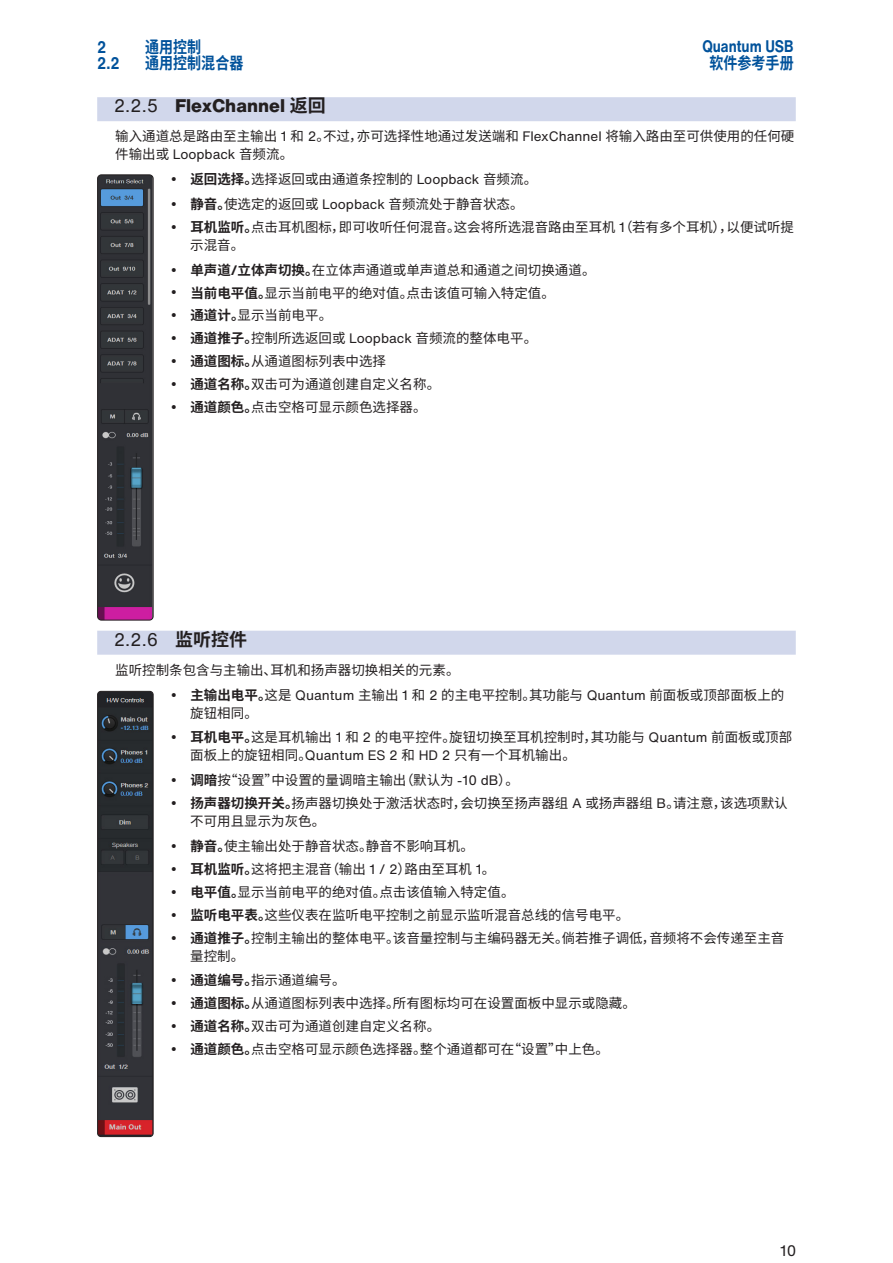
<style>
.page{position:relative;width:893px;height:1263px;background:#fff}
.page>*{position:absolute;margin:0;border:0;box-sizing:border-box;transform-origin:0 0}
.Subsection_Head{font:800 18px "Helvetica Now Text";color:#231f20}
.Subsection_Head-2{font:18px "Helvetica Now Text";color:#231f20}
.t1{font:700 16.5px "Source Han Sans CN";color:#01529b;scale:.85 1}
.t2{font:700 16.5px "Helvetica Now Text";color:#01529b;scale:.85 1}
.t3{font:15px "Helvetica Now Text";color:#231f20}
.NBody_L1{font:13.5px/18px "Source Han Sans CN";color:#231f20}
.s1{font-weight:400}
.s2{font-family:"Source Han Sans CN";font-weight:700}
.s3{font-family:"Helvetica Now Text"}
.s4{font-weight:700}
.s5{font-family:"Helvetica Now Text";font-weight:700}
</style>
<div class="page">
<div style="left:97px;top:97px;width:699px;height:24px;background:#d1d7eb"></div>
<div style="left:97px;top:631px;width:699px;height:24px;background:#d1d7eb"></div>
<img style="left:98px;top:176px;width:55px;height:444px">
<div style="left:97px;top:174px;width:57px;height:446px;border:1px solid #231f20;border-radius:4px"></div>
<img style="left:98px;top:691px;width:55px;height:444px">
<div style="left:97px;top:691px;width:57px;height:446px;border:1px solid #231f20;border-radius:3px"></div>
<p class="t2" style="left:97px;top:35px;width:12px">2</p>
<p class="t1" style="left:145px;top:38px;width:68px">通用控制</p>
<p class="t2" style="left:97px;top:51px;width:28px">2.2</p>
<p class="t1" style="left:145px;top:54px;width:117px">通用控制混合器</p>
<p class="t2" style="left:702px;top:34px;width:109px">Quantum USB</p>
<p class="t1" style="left:709px;top:53px;width:101px">软件参考手册</p>
<p class="Subsection_Head" style="left:114px;top:92px;width:214px"><span class="s1">2.2.5</span> FlexChannel <span class="s2">返回</span></p>
<p class="NBody_L1" style="left:115px;top:128px;width:681px">输入通道总是路由至主输出 <span class="s3">1</span> 和 <span class="s3">2</span>。不过，亦可选择性地通过发送端和 <span class="s3">FlexChannel</span> 将输入路由至可供使用的任何硬件输出或 <span class="s3">Loopback</span> 音频流。</p>
<p class="NBody_L1" style="left:190px;top:170px;width:348px"><span class="s4">返回选择。</span>选择返回或由通道条控制的 <span class="s3">Loopback</span> 音频流。</p>
<p class="NBody_L1" style="left:190px;top:195px;width:335px"><span class="s4">静音。</span>使选定的返回或 <span class="s3">Loopback</span> 音频流处于静音状态。</p>
<p class="NBody_L1" style="left:190px;top:218px;width:605px"><span class="s4">耳机监听。</span>点击耳机图标，即可收听任何混音。这会将所选混音路由至耳机 <span class="s3">1</span>（若有多个耳机），以便试听提示混音。</p>
<p class="NBody_L1" style="left:190px;top:261px;width:407px"><span class="s4">单声道</span><span class="s5">/</span><span class="s4">立体声切换。</span>在立体声通道或单声道总和通道之间切换通道。</p>
<p class="NBody_L1" style="left:190px;top:284px;width:366px"><span class="s4">当前电平值。</span>显示当前电平的绝对值。点击该值可输入特定值。</p>
<p class="NBody_L1" style="left:190px;top:307px;width:143px"><span class="s4">通道计。</span>显示当前电平。</p>
<p class="NBody_L1" style="left:190px;top:330px;width:348px"><span class="s4">通道推子。</span>控制所选返回或 <span class="s3">Loopback</span> 音频流的整体电平。</p>
<p class="NBody_L1" style="left:190px;top:353px;width:197px"><span class="s4">通道图标。</span>从通道图标列表中选择</p>
<p class="NBody_L1" style="left:190px;top:376px;width:251px"><span class="s4">通道名称。</span>双击可为通道创建自定义名称。</p>
<p class="NBody_L1" style="left:190px;top:399px;width:238px"><span class="s4">通道颜色。</span>点击空格可显示颜色选择器。</p>
<p class="Subsection_Head-2" style="left:114px;top:626px;width:135px">2.2.6 <span class="s2">监听控件</span></p>
<p class="NBody_L1" style="left:115px;top:661px;width:346px">监听控制条包含与主输出、耳机和扬声器切换相关的元素。</p>
<p class="NBody_L1" style="left:190px;top:686px;width:596px"><span class="s4">主输出电平。</span>这是 <span class="s3">Quantum</span> 主输出 <span class="s3">1</span> 和 <span class="s3">2</span> 的主电平控制。其功能与 <span class="s3">Quantum</span> 前面板或顶部面板上的旋钮相同。</p>
<p class="NBody_L1" style="left:190px;top:729px;width:604px"><span class="s4">耳机电平。</span>这是耳机输出 <span class="s3">1</span> 和 <span class="s3">2</span> 的电平控件。旋钮切换至耳机控制时，其功能与 <span class="s3">Quantum</span> 前面板或顶部面板上的旋钮相同。<span class="s3">Quantum ES 2</span> 和 <span class="s3">HD 2</span> 只有一个耳机输出。</p>
<p class="NBody_L1" style="left:190px;top:771px;width:330px"><span class="s4">调暗</span>按“设置”中设置的量调暗主输出（默认为 <span class="s3">-10 dB</span>）。</p>
<p class="NBody_L1" style="left:190px;top:794px;width:599px"><span class="s4">扬声器切换开关。</span>扬声器切换处于激活状态时，会切换至扬声器组 <span class="s3">A</span> 或扬声器组 <span class="s3">B</span>。请注意，该选项默认不可用且显示为灰色。</p>
<p class="NBody_L1" style="left:190px;top:837px;width:285px"><span class="s4">静音。</span>使主输出处于静音状态。静音不影响耳机。</p>
<p class="NBody_L1" style="left:190px;top:860px;width:307px"><span class="s4">耳机监听。</span>这将把主混音（输出 <span class="s3">1 / 2</span>）路由至耳机 <span class="s3">1</span>。</p>
<p class="NBody_L1" style="left:190px;top:883px;width:326px"><span class="s4">电平值。</span>显示当前电平的绝对值。点击该值输入特定值。</p>
<p class="NBody_L1" style="left:190px;top:906px;width:440px"><span class="s4">监听电平表。</span>这些仪表在监听电平控制之前显示监听混音总线的信号电平。</p>
<p class="NBody_L1" style="left:190px;top:929px;width:596px"><span class="s4">通道推子。</span>控制主输出的整体电平。该音量控制与主编码器无关。倘若推子调低，音频将不会传递至主音量控制。</p>
<p class="NBody_L1" style="left:190px;top:972px;width:157px"><span class="s4">通道编号。</span>指示通道编号。</p>
<p class="NBody_L1" style="left:190px;top:995px;width:447px"><span class="s4">通道图标。</span>从通道图标列表中选择。所有图标均可在设置面板中显示或隐藏。</p>
<p class="NBody_L1" style="left:190px;top:1017px;width:251px"><span class="s4">通道名称。</span>双击可为通道创建自定义名称。</p>
<p class="NBody_L1" style="left:190px;top:1040px;width:420px"><span class="s4">通道颜色。</span>点击空格可显示颜色选择器。整个通道都可在“设置”中上色。</p>
<p class="t3" style="left:780px;top:1240px;width:18px">10</p>
</div>
